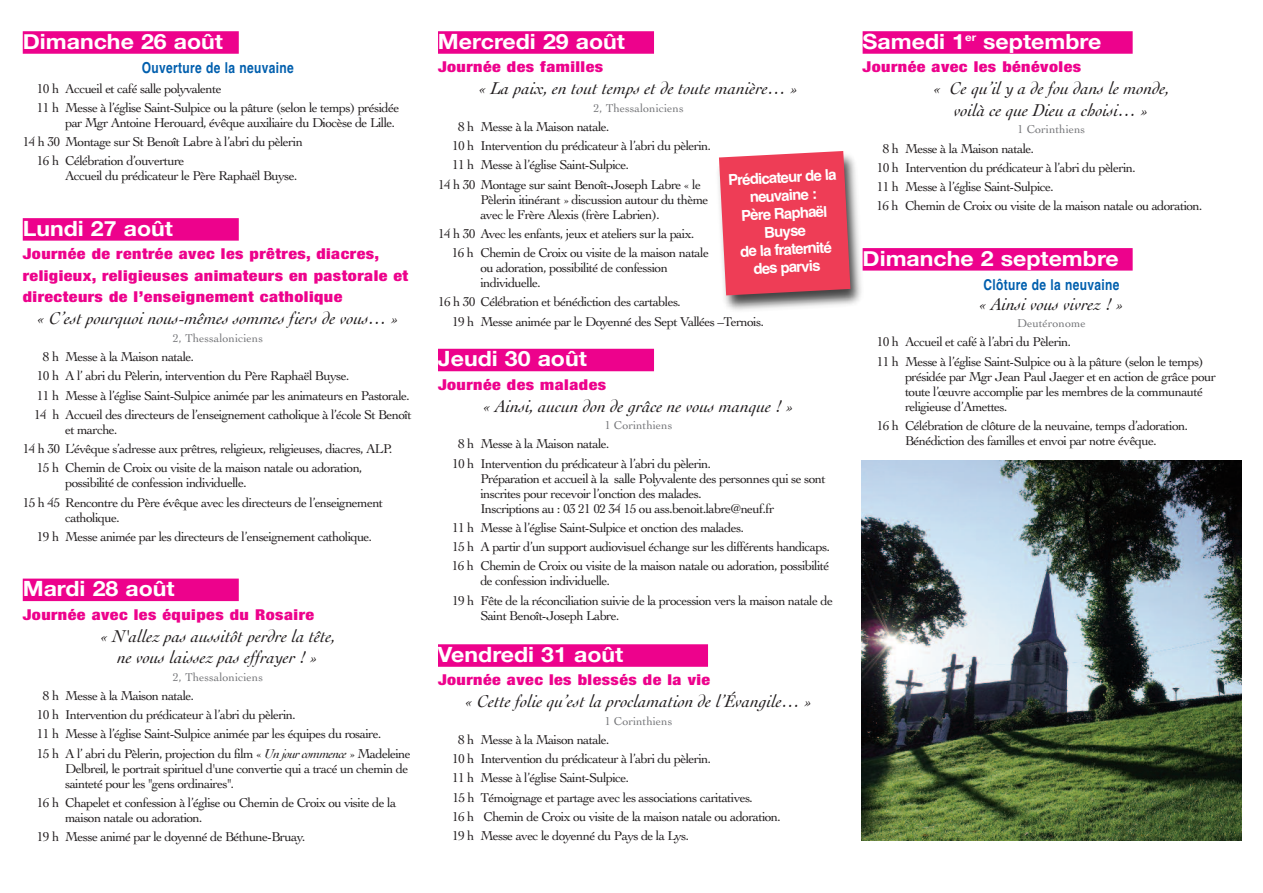
<style>
.page{position:relative;width:1263px;height:893px;background:#fff}
.page>*{position:absolute;margin:0;border:0;box-sizing:border-box;transform-origin:0 0}
.t1{font:700 21px "Helvetica Neue";color:#fff;scale:1.1 1}
.t2{font:italic 18px/21.6px "Cochin";color:#231f20;text-align:center}
.t3{font:900 condensed 15px/21.6px "Helvetica Neue";letter-spacing:.025em;color:#ed028c;scale:1.2 1}
.t4{font:700 15px/18px "Helvetica";color:#fff;text-align:center}
.t5{font:700 15px "Helvetica";letter-spacing:.03em;color:#015fae;scale:.8 1}
.t6{font:13.5px/19.2px "Cochin";letter-spacing:-.05em;color:#231f20}
.t7{font:12px "Cochin";color:#757679}
.s1{font-style:italic}
</style>
<div class="page">
<div style="left:23px;top:31px;width:216px;height:23px;background:#ed028c"></div>
<div style="left:23px;top:218px;width:216px;height:23px;background:#ed028c"></div>
<div style="left:23px;top:579px;width:216px;height:22px;background:#ed028c"></div>
<div style="left:438px;top:31px;width:216px;height:23px;background:#ed028c"></div>
<div style="left:438px;top:349px;width:216px;height:22px;background:#ed028c"></div>
<div style="left:438px;top:644px;width:270px;height:23px;background:#ed028c"></div>
<div style="left:863px;top:31px;width:270px;height:23px;background:#ed028c"></div>
<div style="left:863px;top:248px;width:270px;height:23px;background:#ed028c"></div>
<img style="left:718px;top:157px;width:152px;height:153px">
<svg style="left:719px;top:151px;width:131px;height:144px;background:#e9485e"></svg>
<img style="left:861px;top:460px;width:381px;height:380px">
<h1 class="t1" style="left:23px;top:28px;width:183px">Dimanche 26 août</h1>
<p class="t5" style="left:142px;top:59px;width:192px">Ouverture de la neuvaine</p>
<p class="t6" style="left:37px;top:78px;width:364px">10 h Accueil et café salle polyvalente<br>11 h Messe à l’église Saint-Sulpice ou la pâture (selon le temps) présidée</p>
<p class="t6" style="left:65px;top:112px;width:332px">par Mgr Antoine Herouard, évêque auxiliaire du Diocèse de Lille.</p>
<p class="t6" style="left:23px;top:131px;width:282px">14 h 30 Montage sur St Benoît Labre à l’abri du pèlerin</p>
<p class="t6" style="left:37px;top:151px;width:149px">16 h Célébration d’ouverture</p>
<p class="t6" style="left:65px;top:166px;width:234px">Accueil du prédicateur le Père Raphaël Buyse.</p>
<h1 class="t1" style="left:23px;top:215px;width:138px">Lundi 27 août</h1>
<p class="t3" style="left:23px;top:242px;width:323px">Journée de rentrée avec les prêtres, diacres, religieux, religieuses animateurs en pastorale et directeurs de l’enseignement catholique</p>
<h2 class="t2" style="left:37px;top:307px;width:364px">« C’est pourquoi nous-mêmes sommes fiers de vous… »</h2>
<p class="t7" style="left:173px;top:330px;width:92px">2, Thessaloniciens</p>
<p class="t6" style="left:34px;top:346px;width:379px;text-indent:9px">8 h Messe à la Maison natale.<br>10 h A l’ abri du Pèlerin, intervention du Père Raphaël Buyse.<br>11 h Messe à l’église Saint-Sulpice animée par les animateurs en Pastorale.<br>14 h Accueil des directeurs de l’enseignement catholique à l’école St Benoît</p>
<p class="t6" style="left:65px;top:419px;width:54px">et marche.</p>
<p class="t6" style="left:23px;top:438px;width:371px">14 h 30 L’évêque s’adresse aux prêtres, religieux, religieuses, diacres, ALP.</p>
<p class="t6" style="left:37px;top:458px;width:327px">15 h Chemin de Croix ou visite de la maison natale ou adoration,</p>
<p class="t6" style="left:23px;top:473px;width:362px;text-indent:42px">possibilité de confession individuelle.<br>15 h 45 Rencontre du Père évêque avec les directeurs de l’enseignement</p>
<p class="t6" style="left:37px;top:507px;width:337px;text-indent:28px">catholique.<br>19 h Messe animée par les directeurs de l’enseignement catholique.</p>
<h1 class="t1" style="left:23px;top:576px;width:140px">Mardi 28 août</h1>
<p class="t3" style="left:23px;top:603px;width:244px">Journée avec les équipes du Rosaire</p>
<h2 class="t2" style="left:100px;top:624px;width:237px">« N'allez pas aussitôt perdre la tête, ne vous laissez pas effrayer ! »</h2>
<p class="t7" style="left:173px;top:669px;width:92px">2, Thessaloniciens</p>
<p class="t6" style="left:37px;top:685px;width:376px;text-indent:6px">8 h Messe à la Maison natale.<br>10 h Intervention du prédicateur à l’abri du pèlerin.<br>11 h Messe à l’église Saint-Sulpice animée par les équipes du rosaire.<br>15 h A l’ abri du Pèlerin, projection du film « <span class="s1">Un jour commence</span> » Madeleine</p>
<p class="t6" style="left:65px;top:760px;width:345px;line-height:15px">Delbreil, le portrait spirituel d'une convertie qui a tracé un chemin de sainteté pour les "gens ordinaires".</p>
<p class="t6" style="left:65px;top:794px;width:333px;line-height:15px;text-indent:-28px">16 h Chapelet et confession à l’église ou Chemin de Croix ou visite de la maison natale ou adoration.</p>
<p class="t6" style="left:37px;top:826px;width:270px">19 h Messe animé par le doyenné de Béthune-Bruay.</p>
<h1 class="t1" style="left:438px;top:28px;width:171px">Mercredi 29 août</h1>
<p class="t3" style="left:438px;top:55px;width:139px">Journée des familles</p>
<h2 class="t2" style="left:479px;top:77px;width:321px">« La paix, en tout temps et de toute manière… »</h2>
<p class="t7" style="left:593px;top:100px;width:92px">2, Thessaloniciens</p>
<p class="t6" style="left:458px;top:116px;width:153px">8 h Messe à la Maison natale.</p>
<p class="t6" style="left:452px;top:136px;width:261px">10 h Intervention du prédicateur à l’abri du pèlerin.</p>
<p class="t6" style="left:452px;top:155px;width:179px">11 h Messe à l’église Saint-Sulpice.</p>
<p class="t6" style="left:438px;top:174px;width:265px">14 h 30 Montage sur saint Benoît-Joseph Labre « le</p>
<p class="t6" style="left:480px;top:191px;width:230px;line-height:15px">Pèlerin itinérant » discussion autour du thème avec le Frère Alexis (frère Labrien).</p>
<p class="t6" style="left:452px;top:223px;width:259px;text-indent:-14px">14 h 30 Avec les enfants, jeux et ateliers sur la paix.<br>16 h Chemin de Croix ou visite de la maison natale</p>
<p class="t6" style="left:480px;top:260px;width:189px;line-height:15px">ou adoration, possibilité de confession individuelle.</p>
<p class="t6" style="left:452px;top:292px;width:313px;text-indent:-14px">16 h 30 Célébration et bénédiction des cartables.<br>19 h Messe animée par le Doyenné des Sept Vallées –Ternois.</p>
<h1 class="t1" style="left:438px;top:346px;width:137px">Jeudi 30 août</h1>
<p class="t3" style="left:438px;top:373px;width:142px">Journée des malades</p>
<h2 class="t2" style="left:483px;top:394px;width:313px">« Ainsi, aucun don de grâce ne vous manque ! »</h2>
<p class="t7" style="left:605px;top:417px;width:69px">1 Corinthiens</p>
<p class="t6" style="left:452px;top:434px;width:261px;text-indent:6px">8 h Messe à la Maison natale.<br>10 h Intervention du prédicateur à l’abri du pèlerin.</p>
<p class="t6" style="left:480px;top:470px;width:347px;line-height:15px">Préparation et accueil à la salle Polyvalente des personnes qui se sont inscrites pour recevoir l’onction des malades.<br>Inscriptions au : 03 21 02 34 15 ou ass.benoit.labre@neuf.fr</p>
<p class="t6" style="left:452px;top:517px;width:380px">11 h Messe à l’église Saint-Sulpice et onction des malades.<br>15 h A partir d’un support audiovisuel échange sur les différents handicaps.<br>16 h Chemin de Croix ou visite de la maison natale ou adoration, possibilité</p>
<p class="t6" style="left:452px;top:571px;width:382px;text-indent:28px">de confession individuelle.<br>19 h Fête de la réconciliation suivie de la procession vers la maison natale de</p>
<p class="t6" style="left:480px;top:605px;width:141px">Saint Benoît-Joseph Labre.</p>
<h1 class="t1" style="left:438px;top:641px;width:170px">Vendredi 31 août</h1>
<p class="t3" style="left:438px;top:668px;width:228px">Journée avec les blessés de la vie</p>
<h2 class="t2" style="left:465px;top:690px;width:349px">« Cette folie qu’est la proclamation de l’Évangile… »</h2>
<p class="t7" style="left:605px;top:713px;width:69px">1 Corinthiens</p>
<p class="t6" style="left:452px;top:729px;width:330px;text-indent:6px">8 h Messe à la Maison natale.<br>10 h Intervention du prédicateur à l’abri du pèlerin.<br>11 h Messe à l’église Saint-Sulpice.<br>15 h Témoignage et partage avec les associations caritatives.<br>16 h Chemin de Croix ou visite de la maison natale ou adoration.<br>19 h Messe avec le doyenné du Pays de la Lys.</p>
<p class="t4" style="left:728px;top:171px;width:110px;rotate:-3deg">Prédicateur de la neuvaine :<br>Père Raphaël<br>Buyse<br>de la fraternité des parvis</p>
<h1 class="t1" style="left:863px;top:28px;width:218px">Samedi 1<sup>er</sup> septembre</h1>
<p class="t3" style="left:863px;top:55px;width:184px">Journée avec les bénévoles</p>
<h2 class="t2" style="left:933px;top:77px;width:238px">« Ce qu’il y a de fou dans le monde, voilà ce que Dieu a choisi… »</h2>
<p class="t7" style="left:1017px;top:121px;width:69px">1 Corinthiens</p>
<p class="t6" style="left:876px;top:138px;width:328px;text-indent:6px">8 h Messe à la Maison natale.<br>10 h Intervention du prédicateur à l’abri du pèlerin.<br>11 h Messe à l’église Saint-Sulpice.<br>16 h Chemin de Croix ou visite de la maison natale ou adoration.</p>
<h1 class="t1" style="left:863px;top:245px;width:234px">Dimanche 2 septembre</h1>
<p class="t5" style="left:983px;top:276px;width:172px">Clôture de la neuvaine</p>
<h2 class="t2" style="left:979px;top:292px;width:147px">« Ainsi vous vivrez ! »</h2>
<p class="t7" style="left:1017px;top:315px;width:70px">Deutéronome</p>
<p class="t6" style="left:877px;top:332px;width:329px">10 h Accueil et café à l’abri du Pèlerin.<br>11 h Messe à l’église Saint-Sulpice ou à la pâture (selon le temps)</p>
<p class="t6" style="left:905px;top:368px;width:312px;line-height:15px">présidée par Mgr Jean Paul Jaeger et en action de grâce pour toute l’œuvre accomplie par les membres de la communauté religieuse d’Amettes.</p>
<p class="t6" style="left:877px;top:417px;width:313px;line-height:15px;text-align:center">16 h Célébration de clôture de la neuvaine, temps d’adoration.<br>Bénédiction des familles et envoi par notre évêque.</p>
</div>
